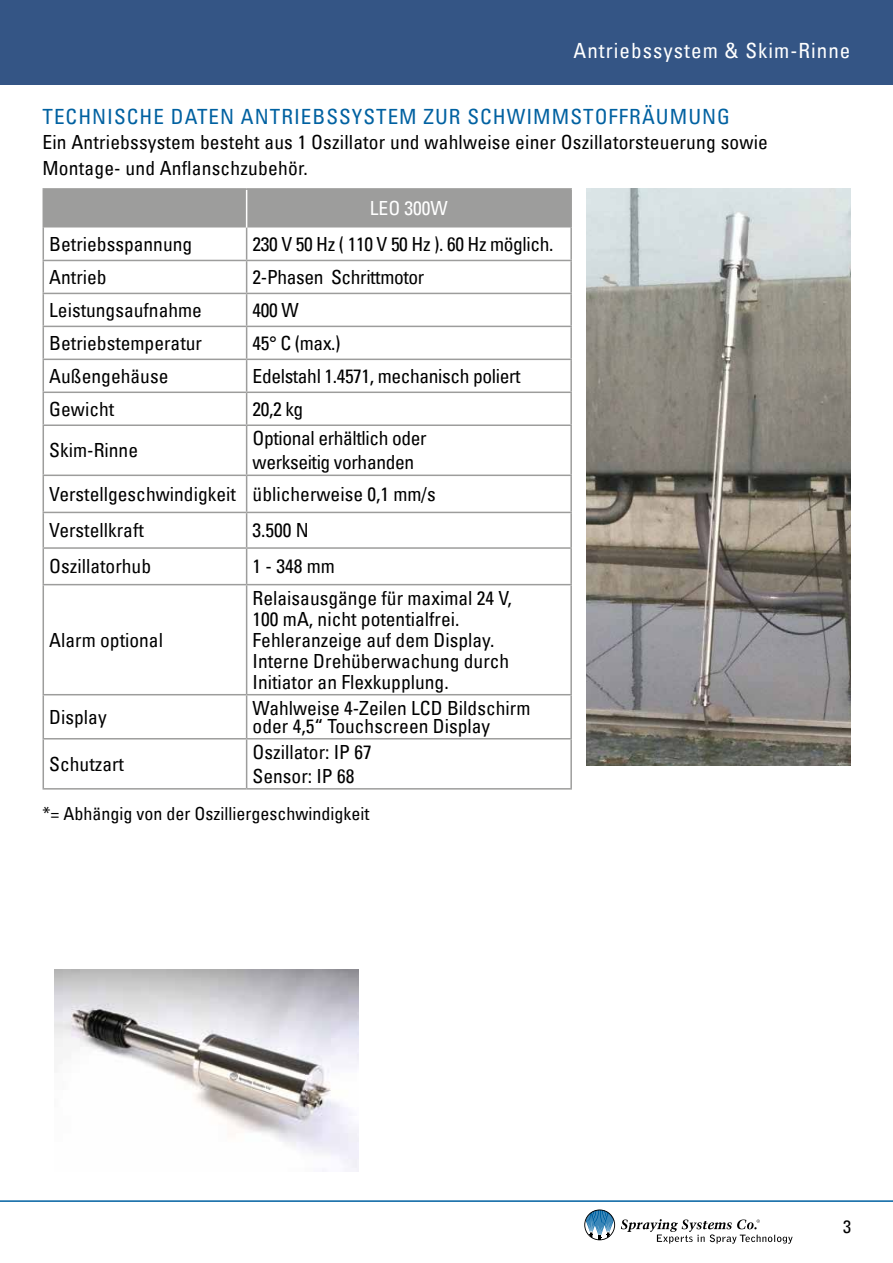
<style>
.page{position:relative;width:893px;height:1263px;background:#fff}
.page>*{position:absolute;margin:0;border:0;box-sizing:border-box;transform-origin:0 0}
.t1{font:condensed 21px "Univers LT";letter-spacing:.05em;color:#0061a1}
.t2{font:condensed 21px "Univers LT";letter-spacing:.05em;color:#fff}
.t3{font:condensed 19.5px/21px "Univers LT";color:#000}
.t4{font:condensed 19.5px/24px "Univers LT";letter-spacing:-.02em;color:#000}
.t5{font:condensed 19.5px "Univers LT";color:#fff}
.t6{font:condensed 18px "Univers LT";color:#000}
</style>
<div class="page">
<hr style="left:0;top:1200px;width:893px;height:2px;background:#0061a1">
<svg style="left:584px;top:1209px;width:31px;height:31px"></svg>
<svg style="left:621px;top:1219px;width:172px;height:25px"></svg>
<div style="left:0;top:0;width:893px;height:85px;background:#345585"></div>
<img style="left:54px;top:969px;width:304px;height:203px">
<div style="left:44px;top:190px;width:526px;height:37px;background:#9d9d9c"></div>
<hr style="left:43px;top:227px;width:1px;height:33px;background:#9d9d9c">
<hr style="left:246px;top:227px;width:1px;height:33px;background:#9d9d9c">
<hr style="left:570px;top:227px;width:2px;height:33px;background:#9d9d9c">
<hr style="left:43px;top:260px;width:204px;height:1px;background:#9d9d9c">
<hr style="left:43px;top:261px;width:1px;height:32px;background:#9d9d9c">
<hr style="left:247px;top:260px;width:325px;height:1px;background:#9d9d9c">
<hr style="left:246px;top:261px;width:1px;height:32px;background:#9d9d9c">
<hr style="left:570px;top:261px;width:2px;height:32px;background:#9d9d9c">
<hr style="left:43px;top:293px;width:204px;height:1px;background:#9d9d9c">
<hr style="left:43px;top:294px;width:1px;height:32px;background:#9d9d9c">
<hr style="left:247px;top:293px;width:325px;height:1px;background:#9d9d9c">
<hr style="left:246px;top:294px;width:1px;height:32px;background:#9d9d9c">
<hr style="left:570px;top:294px;width:2px;height:32px;background:#9d9d9c">
<hr style="left:43px;top:326px;width:204px;height:1px;background:#9d9d9c">
<hr style="left:43px;top:327px;width:1px;height:32px;background:#9d9d9c">
<hr style="left:247px;top:326px;width:325px;height:1px;background:#9d9d9c">
<hr style="left:246px;top:327px;width:1px;height:32px;background:#9d9d9c">
<hr style="left:570px;top:327px;width:2px;height:32px;background:#9d9d9c">
<hr style="left:43px;top:359px;width:204px;height:1px;background:#9d9d9c">
<hr style="left:43px;top:360px;width:1px;height:31px;background:#9d9d9c">
<hr style="left:247px;top:359px;width:325px;height:1px;background:#9d9d9c">
<hr style="left:246px;top:360px;width:1px;height:31px;background:#9d9d9c">
<hr style="left:570px;top:360px;width:2px;height:31px;background:#9d9d9c">
<hr style="left:43px;top:391px;width:204px;height:2px;background:#9d9d9c">
<hr style="left:43px;top:393px;width:1px;height:31px;background:#9d9d9c">
<hr style="left:247px;top:391px;width:325px;height:2px;background:#9d9d9c">
<hr style="left:246px;top:393px;width:1px;height:31px;background:#9d9d9c">
<hr style="left:570px;top:393px;width:2px;height:31px;background:#9d9d9c">
<hr style="left:43px;top:424px;width:204px;height:2px;background:#9d9d9c">
<hr style="left:43px;top:426px;width:1px;height:49px;background:#9d9d9c">
<hr style="left:247px;top:424px;width:325px;height:2px;background:#9d9d9c">
<hr style="left:246px;top:426px;width:1px;height:49px;background:#9d9d9c">
<hr style="left:570px;top:426px;width:2px;height:49px;background:#9d9d9c">
<hr style="left:43px;top:475px;width:204px;height:1px;background:#9d9d9c">
<hr style="left:43px;top:476px;width:1px;height:36px;background:#9d9d9c">
<hr style="left:247px;top:475px;width:325px;height:1px;background:#9d9d9c">
<hr style="left:246px;top:476px;width:1px;height:36px;background:#9d9d9c">
<hr style="left:570px;top:476px;width:2px;height:36px;background:#9d9d9c">
<hr style="left:43px;top:512px;width:204px;height:1px;background:#9d9d9c">
<hr style="left:43px;top:513px;width:1px;height:34px;background:#9d9d9c">
<hr style="left:247px;top:512px;width:325px;height:1px;background:#9d9d9c">
<hr style="left:246px;top:513px;width:1px;height:34px;background:#9d9d9c">
<hr style="left:570px;top:513px;width:2px;height:34px;background:#9d9d9c">
<hr style="left:43px;top:547px;width:204px;height:2px;background:#9d9d9c">
<hr style="left:43px;top:549px;width:1px;height:35px;background:#9d9d9c">
<hr style="left:247px;top:547px;width:325px;height:2px;background:#9d9d9c">
<hr style="left:246px;top:549px;width:1px;height:35px;background:#9d9d9c">
<hr style="left:570px;top:549px;width:2px;height:35px;background:#9d9d9c">
<hr style="left:43px;top:584px;width:204px;height:1px;background:#9d9d9c">
<hr style="left:43px;top:585px;width:1px;height:109px;background:#9d9d9c">
<hr style="left:247px;top:584px;width:325px;height:1px;background:#9d9d9c">
<hr style="left:246px;top:585px;width:1px;height:109px;background:#9d9d9c">
<hr style="left:570px;top:585px;width:2px;height:109px;background:#9d9d9c">
<hr style="left:43px;top:694px;width:204px;height:1px;background:#9d9d9c">
<hr style="left:43px;top:695px;width:1px;height:43px;background:#9d9d9c">
<hr style="left:247px;top:694px;width:325px;height:1px;background:#9d9d9c">
<hr style="left:246px;top:695px;width:1px;height:43px;background:#9d9d9c">
<hr style="left:570px;top:695px;width:2px;height:43px;background:#9d9d9c">
<hr style="left:43px;top:738px;width:204px;height:1px;background:#9d9d9c">
<hr style="left:43px;top:739px;width:1px;height:49px;background:#9d9d9c">
<hr style="left:247px;top:738px;width:325px;height:1px;background:#9d9d9c">
<hr style="left:246px;top:739px;width:1px;height:49px;background:#9d9d9c">
<hr style="left:570px;top:739px;width:2px;height:49px;background:#9d9d9c">
<hr style="left:43px;top:788px;width:204px;height:1px;background:#9d9d9c">
<hr style="left:247px;top:788px;width:325px;height:1px;background:#9d9d9c">
<hr style="left:246px;top:190px;width:1px;height:37px;background:#fff">
<hr style="left:43px;top:188px;width:204px;height:2px;background:#9d9d9c">
<hr style="left:247px;top:188px;width:325px;height:2px;background:#9d9d9c">
<hr style="left:43px;top:190px;width:1px;height:37px;background:#9d9d9c">
<hr style="left:570px;top:190px;width:2px;height:37px;background:#9d9d9c">
<img style="left:587px;top:188px;width:263px;height:577px">
<p class="t2" style="left:573px;top:37px;width:278px">Antriebssystem &amp; Skim-Rinne</p>
<p class="t1" style="left:43px;top:103px;width:689px">TECHNISCHE DATEN ANTRIEBSSYSTEM ZUR SCHWIMMSTOFFRÄUMUNG</p>
<p class="t3" style="left:43px;top:129px;width:727px;line-height:25.5px">Ein Antriebssystem besteht aus 1 Oszillator und wahlweise einer Oszillatorsteuerung sowie<br>Montage- und Anflanschzubehör.</p>
<p class="t5" style="left:370px;top:196px;width:79px">LEO 300W</p>
<p class="t3" style="left:49px;top:233px;width:144px">Betriebsspannung</p>
<p class="t4" style="left:253px;top:232px;width:302px">230 V 50 Hz ( 110 V 50 Hz ). 60 Hz möglich.</p>
<p class="t3" style="left:49px;top:266px;width:59px">Antrieb</p>
<p class="t4" style="left:253px;top:265px;width:173px">2-Phasen Schrittmotor</p>
<p class="t3" style="left:49px;top:299px;width:154px">Leistungsaufnahme</p>
<p class="t3" style="left:253px;top:299px;width:48px">400 W</p>
<p class="t3" style="left:49px;top:332px;width:154px">Betriebstemperatur</p>
<p class="t3" style="left:253px;top:332px;width:89px">45° C (max.)</p>
<p class="t3" style="left:49px;top:365px;width:121px">Außengehäuse</p>
<p class="t4" style="left:253px;top:364px;width:269px">Edelstahl 1.4571, mechanisch poliert</p>
<p class="t3" style="left:49px;top:398px;width:66px">Gewicht</p>
<p class="t3" style="left:253px;top:398px;width:52px">20,2 kg</p>
<p class="t3" style="left:49px;top:440px;width:90px">Skim-Rinne</p>
<p class="t4" style="left:253px;top:426px;width:176px">Optional erhältlich oder werkseitig vorhanden</p>
<p class="t3" style="left:49px;top:476px;width:388px;line-height:36.3px">Verstellgeschwindigkeit üblicherweise 0,1 mm/s<br>Verstellkraft</p>
<p class="t3" style="left:253px;top:520px;width:58px">3.500 N</p>
<p class="t3" style="left:49px;top:556px;width:103px">Oszillatorhub</p>
<p class="t3" style="left:253px;top:556px;width:84px">1 - 348 mm</p>
<p class="t3" style="left:49px;top:629px;width:115px">Alarm optional</p>
<p class="t3" style="left:253px;top:587px;width:261px">Relaisausgänge für maximal 24 V,<br>100 mA, nicht potentialfrei.<br>Fehleranzeige auf dem Display.<br>Interne Drehüberwachung durch<br>Initiator an Flexkupplung.</p>
<p class="t3" style="left:49px;top:706px;width:59px">Display</p>
<p class="t3" style="left:253px;top:699px;width:279px;line-height:18px">Wahlweise 4-Zeilen LCD Bildschirm oder 4,5“ Touchscreen Display</p>
<p class="t3" style="left:49px;top:753px;width:76px">Schutzart</p>
<p class="t3" style="left:253px;top:740px;width:121px;line-height:24px">Oszillator: IP 67<br>Sensor: IP 68</p>
<p class="t6" style="left:43px;top:802px;width:328px">*= Abhängig von der Oszilliergeschwindigkeit</p>
<p class="t6" style="left:843px;top:1215px;width:9px">3</p>
</div>
